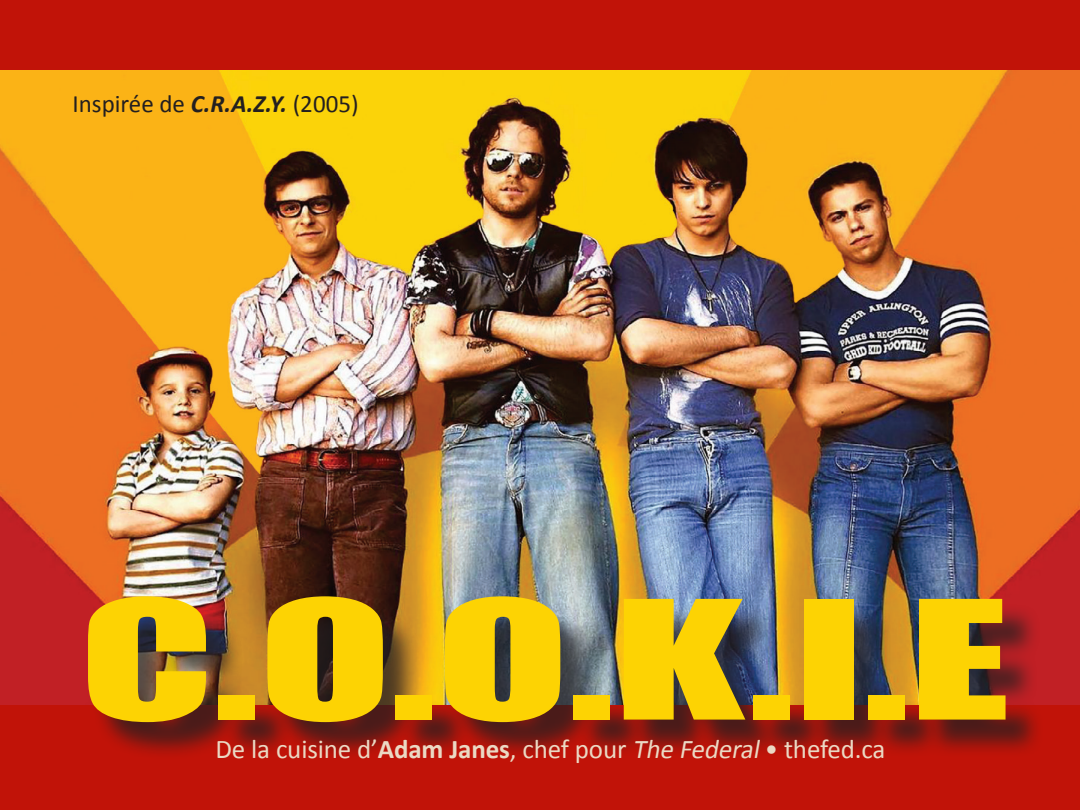
<style>
.page{position:relative;width:1080px;height:810px;background:#fff}
.page>*{position:absolute;margin:0;border:0;box-sizing:border-box;transform-origin:0 0}
.t1{font:152.75px "Impact";color:#fdd303;scale:1.59 1}
.t2{font:27px "Calibri";letter-spacing:-.005em;color:#ebd9c4}
.t3{font:25px "Calibri";color:#231f20}
.s1{font-weight:700;font-style:italic}
.s2{font-weight:700}
.s3{font-style:italic}
</style>
<div class="page">
<img style="left:0;top:69px;width:1080px;height:637px">
<div style="left:0;top:0;width:1080px;height:69px;background:#c11308"></div>
<div style="left:0;top:706px;width:1080px;height:104px;background:#c11308"></div>
<div style="left:93px;top:601px;width:951px;height:160px;background:#231f20;opacity:.75"></div>
<p class="t3" style="left:72px;top:88px;width:288px">Inspirée de <span class="s1">C.R.A.Z.Y.</span> (2005)</p>
<p class="t1" style="left:79px;top:541px;width:587px">C.O.O.K.I.E</p>
<p class="t2" style="left:215px;top:732px;width:672px">De la cuisine d’<span class="s2">Adam Janes</span>, chef pour <span class="s3">The Federal</span>• thefed.ca</p>
</div>
